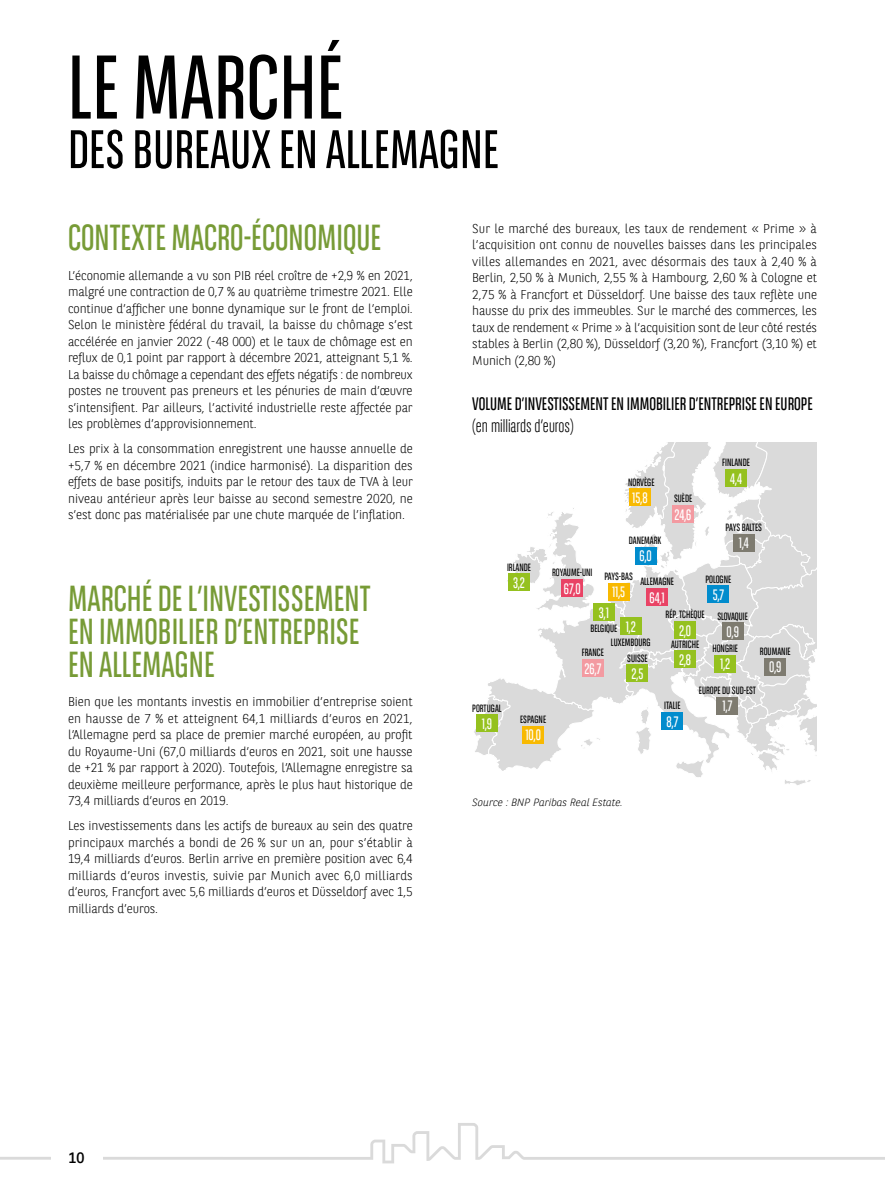
<style>
.page{position:relative;width:885px;height:1191px;background:#fff}
.page>*{position:absolute;margin:0;border:0;box-sizing:border-box;transform-origin:0 0}
.t1{font:90px "BNPP Sans Condensed";color:#000}
.t2{font:54px "BNPP Sans Condensed";color:#000}
.t3{font:36px/33px "BNPP Sans Condensed";color:#779b36}
.t4{font:18px "BNPP Sans Condensed";color:#000}
.t5{font:300 18px "BNPP Sans Condensed";color:#000}
.t6{font:15px "BNPP Sans Condensed";color:#fff}
.t7{font:15px "BNPP Sans";color:#000}
.t8{font:300 12.75px/16.5px "BNPP Sans";letter-spacing:-.01em;color:#000;text-align:justify}
.t9{font:10.5px/14.2px "BNPP Sans Condensed";color:#000}
.t10{font:italic 300 10.5px "BNPP Sans";color:#000}
</style>
<div class="page">
<svg style="left:0;top:1123px;width:884px;height:40px"></svg>
<svg style="left:474px;top:442px;width:342px;height:343px"></svg>
<div style="left:476px;top:715px;width:21px;height:17px;background:#95c11f"></div>
<div style="left:626px;top:664px;width:22px;height:17px;background:#95c11f"></div>
<div style="left:674px;top:651px;width:21px;height:17px;background:#95c11f"></div>
<div style="left:674px;top:621px;width:21px;height:17px;background:#95c11f"></div>
<div style="left:593px;top:603px;width:21px;height:17px;background:#95c11f"></div>
<div style="left:725px;top:469px;width:21px;height:17px;background:#95c11f"></div>
<div style="left:716px;top:697px;width:22px;height:17px;background:#7e7b70"></div>
<div style="left:620px;top:618px;width:21px;height:17px;background:#95c11f"></div>
<div style="left:764px;top:658px;width:21px;height:17px;background:#7e7b70"></div>
<div style="left:714px;top:655px;width:21px;height:17px;background:#95c11f"></div>
<div style="left:733px;top:534px;width:21px;height:17px;background:#7e7b70"></div>
<div style="left:722px;top:623px;width:21px;height:17px;background:#7e7b70"></div>
<div style="left:508px;top:574px;width:21px;height:17px;background:#95c11f"></div>
<div style="left:635px;top:547px;width:21px;height:17px;background:#018ccd"></div>
<div style="left:522px;top:726px;width:21px;height:17px;background:#f8b901"></div>
<div style="left:661px;top:712px;width:22px;height:17px;background:#018ccd"></div>
<div style="left:707px;top:585px;width:22px;height:17px;background:#018ccd"></div>
<div style="left:608px;top:583px;width:21px;height:17px;background:#f8b901"></div>
<div style="left:672px;top:505px;width:21px;height:17px;background:#f39aa1"></div>
<div style="left:629px;top:489px;width:21px;height:17px;background:#f8b901"></div>
<div style="left:582px;top:659px;width:21px;height:17px;background:#f39aa1"></div>
<div style="left:646px;top:588px;width:21px;height:17px;background:#e94365"></div>
<div style="left:561px;top:579px;width:22px;height:17px;background:#e94365"></div>
<div style="left:51px;top:1140px;width:51px;height:34px;background:#fff"></div>
<h1 class="t1" style="left:68px;top:40px;width:277px">LE MARCHÉ</h1>
<h2 class="t2" style="left:68px;top:116px;width:432px">DES BUREAUX EN ALLEMAGNE</h2>
<h3 class="t3" style="left:68px;top:221px;width:314px">CONTEXTE MACRO-ÉCONOMIQUE</h3>
<p class="t8" style="left:68px;top:267px;width:346px">L’économie allemande a vu son PIB réel croître de +2,9 % en 2021, malgré une contraction de 0,7 % au quatrième trimestre 2021. Elle continue d’afficher une bonne dynamique sur le front de l’emploi.<br>Selon le ministère fédéral du travail, la baisse du chômage s’est accélérée en janvier 2022 (-48 000) et le taux de chômage est en reflux de 0,1 point par rapport à décembre 2021, atteignant 5,1 %.<br>La baisse du chômage a cependant des effets négatifs : de nombreux postes ne trouvent pas preneurs et les pénuries de main d’œuvre s’intensifient. Par ailleurs, l’activité industrielle reste affectée par les problèmes d’approvisionnement.</p>
<p class="t8" style="left:68px;top:440px;width:346px">Les prix à la consommation enregistrent une hausse annuelle de +5,7 % en décembre 2021 (indice harmonisé). La disparition des effets de base positifs, induits par le retour des taux de TVA à leur niveau antérieur après leur baisse au second semestre 2020, ne s’est donc pas matérialisée par une chute marquée de l’inflation.</p>
<h3 class="t3" style="left:68px;top:581px;width:304px">MARCHÉ DE L’INVESTISSEMENT<br>EN IMMOBILIER D’ENTREPRISE<br>EN ALLEMAGNE</h3>
<p class="t8" style="left:68px;top:693px;width:346px">Bien que les montants investis en immobilier d’entreprise soient en hausse de 7 % et atteignent 64,1 milliards d’euros en 2021, l’Allemagne perd sa place de premier marché européen, au profit du Royaume-Uni (67,0 milliards d’euros en 2021, soit une hausse de +21 % par rapport à 2020). Toutefois, l’Allemagne enregistre sa deuxième meilleure performance, après le plus haut historique de 73,4 milliards d’euros en 2019.</p>
<p class="t8" style="left:68px;top:817px;width:346px">Les investissements dans les actifs de bureaux au sein des quatre principaux marchés a bondi de 26 % sur un an, pour s’établir à 19,4 milliards d’euros. Berlin arrive en première position avec 6,4 milliards d’euros investis, suivie par Munich avec 6,0 milliards d’euros, Francfort avec 5,6 milliards d’euros et Düsseldorf avec 1,5 milliards d’euros.</p>
<p class="t8" style="left:472px;top:220px;width:346px">Sur le marché des bureaux, les taux de rendement « Prime » à l’acquisition ont connu de nouvelles baisses dans les principales villes allemandes en 2021, avec désormais des taux à 2,40 % à Berlin, 2,50 % à Munich, 2,55 % à Hambourg, 2,60 % à Cologne et 2,75 % à Francfort et Düsseldorf. Une baisse des taux reflète une hausse du prix des immeubles. Sur le marché des commerces, les taux de rendement « Prime » à l’acquisition sont de leur côté restés stables à Berlin (2,80 %), Düsseldorf (3,20 %), Francfort (3,10 %) et Munich (2,80 %)</p>
<h3 class="t4" style="left:472px;top:393px;width:342px">VOLUME D’INVESTISSEMENT EN IMMOBILIER D’ENTREPRISE EN EUROPE</h3>
<h3 class="t5" style="left:472px;top:416px;width:103px">(en milliards d’euros)</h3>
<p class="t9" style="left:507px;top:560px;width:26px">IRLANDE</p>
<p class="t6" style="left:513px;top:573px;width:13px">3,2</p>
<p class="t9" style="left:722px;top:455px;width:29px">FINLANDE</p>
<p class="t9" style="left:628px;top:474px;width:28px">NORVÈGE</p>
<p class="t6" style="left:730px;top:469px;width:13px">4,4</p>
<p class="t6" style="left:632px;top:488px;width:17px">15,8</p>
<p class="t9" style="left:674px;top:491px;width:20px">SUÈDE</p>
<p class="t6" style="left:674px;top:505px;width:19px">24,6</p>
<p class="t9" style="left:725px;top:520px;width:38px">PAYS BALTES</p>
<p class="t9" style="left:628px;top:533px;width:34px">DANEMARK</p>
<p class="t6" style="left:639px;top:546px;width:14px">6,0</p>
<p class="t6" style="left:738px;top:534px;width:11px">1,4</p>
<p class="t9" style="left:552px;top:565px;width:42px">ROYAUME-UNI</p>
<p class="t9" style="left:604px;top:569px;width:30px">PAYS-BAS</p>
<p class="t9" style="left:705px;top:572px;width:27px">POLOGNE</p>
<p class="t9" style="left:665px;top:607px;width:84px">RÉP. TCHÈQUE SLOVAQUIE</p>
<p class="t9" style="left:671px;top:637px;width:30px">AUTRICHE</p>
<p class="t9" style="left:712px;top:641px;width:27px">HONGRIE</p>
<p class="t9" style="left:759px;top:644px;width:32px">ROUMANIE</p>
<p class="t9" style="left:698px;top:683px;width:59px">EUROPE DU SUD-EST</p>
<p class="t9" style="left:640px;top:574px;width:35px">ALLEMAGNE</p>
<p class="t6" style="left:563px;top:579px;width:18px">67,0</p>
<p class="t6" style="left:612px;top:583px;width:15px">11,5</p>
<p class="t6" style="left:712px;top:585px;width:13px">5,7</p>
<p class="t6" style="left:649px;top:588px;width:17px">64,1</p>
<p class="t6" style="left:599px;top:603px;width:12px">3,1</p>
<p class="t6" style="left:625px;top:617px;width:12px">1,2</p>
<p class="t9" style="left:611px;top:620px;width:41px;text-indent:-21px">BELGIQUE<br>LUXEMBOURG</p>
<p class="t6" style="left:679px;top:621px;width:14px">2,0</p>
<p class="t6" style="left:726px;top:622px;width:14px">0,9</p>
<p class="t9" style="left:581px;top:645px;width:24px">FRANCE</p>
<p class="t9" style="left:627px;top:650px;width:22px">SUISSE</p>
<p class="t6" style="left:679px;top:650px;width:14px">2,8</p>
<p class="t6" style="left:720px;top:655px;width:12px">1,2</p>
<p class="t6" style="left:769px;top:657px;width:14px">0,9</p>
<p class="t6" style="left:584px;top:659px;width:18px">26,7</p>
<p class="t6" style="left:631px;top:664px;width:13px">2,5</p>
<p class="t9" style="left:472px;top:701px;width:31px">PORTUGAL</p>
<p class="t6" style="left:482px;top:714px;width:12px">1,9</p>
<p class="t9" style="left:520px;top:712px;width:28px">ESPAGNE</p>
<p class="t6" style="left:525px;top:725px;width:17px">10,0</p>
<p class="t10" style="left:472px;top:798px;width:152px">Source : BNP Paribas Real Estate.</p>
<p class="t9" style="left:664px;top:698px;width:18px">ITALIE</p>
<p class="t6" style="left:666px;top:712px;width:13px">8,7</p>
<p class="t6" style="left:722px;top:696px;width:11px">1,7</p>
<p class="t7" style="left:69px;top:1149px;width:17px">10</p>
</div>
